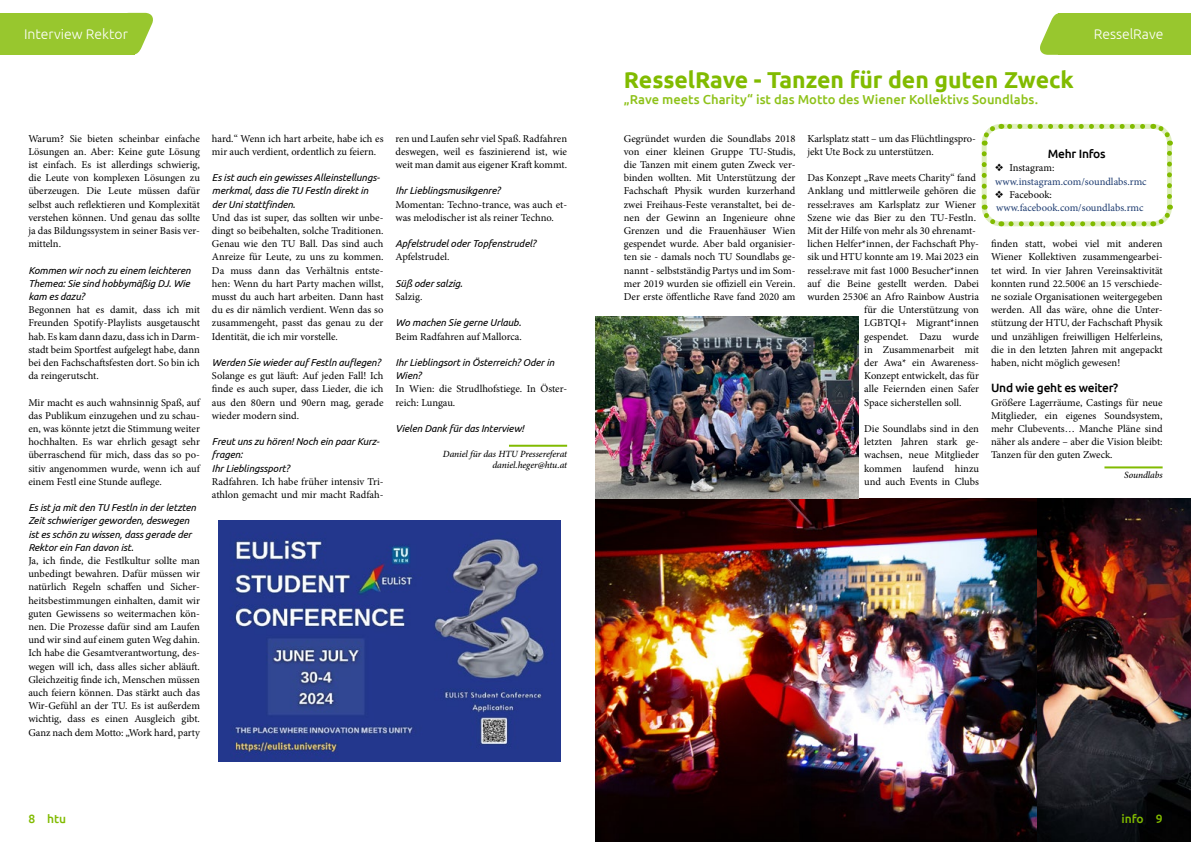
<style>
.page{position:relative;width:1191px;height:842px;background:#fff}
.page>*{position:absolute;margin:0;border:0;box-sizing:border-box;transform-origin:0 0}
.t1{font:700 23px "Ubuntu";letter-spacing:-.005em;color:#81bb00}
.t2{font:300 14px "Ubuntu";color:#fff}
.t3{font:500 13px "Ubuntu";color:#8ec21a}
.t4{font:500 12px "Ubuntu";letter-spacing:-.02em;color:#000}
.t5{font:500 12px "Ubuntu";color:#81bb00}
.t6{font:10.5px/13.2px "Minion Pro";color:#000;text-align:justify}
.t7{font:10.5px/13.2px "Minion Pro";color:#1d3b70}
.t8{font:italic 10px/13.2px "Ubuntu";letter-spacing:-.01em;color:#000}
.t9{font:italic 500 9.5px/11.4px "Minion Pro";letter-spacing:-.005em;color:#000;text-align:right}
.s1{color:#000}
</style>
<div class="page">
<hr style="left:509px;top:445px;width:58px;height:2px;background:#81bb00">
<div style="left:1058px;top:13px;width:133px;height:42px;background:#98c72e"></div>
<svg style="left:1040px;top:13px;width:18px;height:42px"></svg>
<img style="left:1036px;top:498px;width:155px;height:344px">
<img style="left:595px;top:498px;width:441px;height:344px">
<hr style="left:1104px;top:466px;width:58px;height:2px;background:#81bb00">
<svg style="left:981px;top:154px;width:21px;height:73px"></svg>
<svg style="left:1011px;top:205px;width:162px;height:22px"></svg>
<svg style="left:1151px;top:123px;width:22px;height:73px"></svg>
<svg style="left:981px;top:123px;width:161px;height:23px"></svg>
<img style="left:595px;top:317px;width:263px;height:181px">
<div style="left:0;top:13px;width:134px;height:42px;background:#98c72e"></div>
<svg style="left:134px;top:13px;width:19px;height:42px"></svg>
<img style="left:218px;top:521px;width:343px;height:241px">
<h2 class="t2" style="left:28px;top:25px;width:45px">Kapitel</h2>
<h2 class="t2" style="left:1093px;top:26px;width:71px">ResselRave</h2>
<h2 class="t2" style="left:24px;top:25px;width:105px">Interview Rektor</h2>
<p class="t6" style="left:28px;top:132px;width:173px">Warum? Sie bieten scheinbar einfache Lösungen an. Aber: Keine gute Lösung ist einfach. Es ist allerdings schwierig, die Leute von komplexen Lösungen zu überzeugen. Die Leute müssen dafür selbst auch reflektieren und Komplexität verstehen können. Und genau das sollte ja das Bildungssystem in seiner Basis ver&shy;mitteln.</p>
<p class="t8" style="left:28px;top:263px;width:164px;text-align:justify">Kommen wir noch zu einem leichteren Themea: Sie sind hobbymäßig DJ. Wie kam es dazu?</p>
<p class="t6" style="left:28px;top:303px;width:173px">Begonnen hat es damit, dass ich mit Freunden Spotify-Playlists ausgetauscht hab. Es kam dann dazu, dass ich in Darm&shy;stadt beim Sportfest aufgelegt habe, dann bei den Fachschaftsfesten dort. So bin ich da reingerutscht.</p>
<p class="t6" style="left:28px;top:396px;width:173px">Mir macht es auch wahnsinnig Spaß, auf das Publikum einzugehen und zu schau&shy;en, was könnte jetzt die Stimmung weiter hochhalten. Es war ehrlich gesagt sehr überraschend für mich, dass das so po&shy;sitiv angenommen wurde, wenn ich auf einem Festl eine Stunde auflege.</p>
<p class="t8" style="left:28px;top:501px;width:169px">Es ist ja mit den TU Festln in der letzten Zeit schwieriger geworden, deswegen ist es schön zu wissen, dass gerade der Rektor ein Fan davon ist.</p>
<p class="t6" style="left:28px;top:554px;width:173px">Ja, ich finde, die Festlkultur sollte man unbedingt bewahren. Dafür müssen wir natürlich Regeln schaffen und Sicher&shy;heitsbestimmungen einhalten, damit wir guten Gewissens so weitermachen kön&shy;nen. Die Prozesse dafür sind am Laufen und wir sind auf einem guten Weg dahin.<br>Ich habe die Gesamtverantwortung, des&shy;wegen will ich, dass alles sicher abläuft.<br>Gleichzeitig finde ich, Menschen müssen auch feiern können. Das stärkt auch das Wir-Gefühl an der TU. Es ist außerdem wichtig, dass es einen Ausgleich gibt.<br>Ganz nach dem Motto: „Work hard, party</p>
<p class="t6" style="left:212px;top:132px;width:173px">hard.“ Wenn ich hart arbeite, habe ich es mir auch verdient, ordentlich zu feiern.</p>
<p class="t8" style="left:212px;top:171px;width:169px">Es ist auch ein gewisses Alleinstellungs&shy;merkmal, dass die TU Festln direkt in der Uni stattfinden.</p>
<p class="t6" style="left:212px;top:211px;width:173px">Und das ist super, das sollten wir unbe&shy;dingt so beibehalten, solche Traditionen.<br>Genau wie den TU Ball. Das sind auch Anreize für Leute, zu uns zu kommen.<br>Da muss dann das Verhältnis entste&shy;hen: Wenn du hart Party machen willst, musst du auch hart arbeiten. Dann hast du es dir nämlich verdient. Wenn das so zusammengeht, passt das genau zu der Identität, die ich mir vorstelle.</p>
<p class="t8" style="left:212px;top:356px;width:170px">Werden Sie wieder auf Festln auflegen?</p>
<p class="t6" style="left:212px;top:369px;width:173px">Solange es gut läuft: Auf jeden Fall! Ich finde es auch super, dass Lieder, die ich aus den 80ern und 90ern mag, gerade wieder modern sind.</p>
<p class="t8" style="left:212px;top:435px;width:169px">Freut uns zu hören! Noch ein paar Kurz&shy;fragen:<br>Ihr Lieblingssport?</p>
<p class="t6" style="left:212px;top:475px;width:173px">Radfahren. Ich habe früher intensiv Tri&shy;athlon gemacht und mir macht Radfah-</p>
<p class="t6" style="left:395px;top:132px;width:173px">ren und Laufen sehr viel Spaß. Radfahren deswegen, weil es faszinierend ist, wie weit man damit aus eigener Kraft kommt.</p>
<p class="t8" style="left:395px;top:184px;width:106px">Ihr Lieblingsmusikgenre?</p>
<p class="t6" style="left:395px;top:198px;width:173px">Momentan: Techno-trance, was auch et&shy;was melodischer ist als reiner Techno.</p>
<p class="t8" style="left:395px;top:237px;width:142px">Apfelstrudel oder Topfenstrudel?</p>
<p class="t6" style="left:395px;top:250px;width:55px">Apfelstrudel.</p>
<p class="t8" style="left:395px;top:276px;width:69px">Süß oder salzig.</p>
<p class="t6" style="left:395px;top:290px;width:28px">Salzig.</p>
<p class="t8" style="left:395px;top:316px;width:127px">Wo machen Sie gerne Urlaub.</p>
<p class="t6" style="left:395px;top:330px;width:128px">Beim Radfahren auf Mallorca.</p>
<p class="t8" style="left:395px;top:356px;width:160px">Ihr Lieblingsort in Österreich? Oder in<br>Wien?</p>
<p class="t6" style="left:395px;top:382px;width:173px">In Wien: die Strudlhofstiege. In Öster&shy;reich: Lungau.</p>
<p class="t8" style="left:395px;top:422px;width:130px">Vielen Dank für das Interview!</p>
<p class="t9" style="left:443px;top:448px;width:126px">Daniel für das HTU Pressereferat daniel.heger@htu.at</p>
<p class="t5" style="left:28px;top:811px;width:39px">8 htu</p>
<h1 class="t1" style="left:624px;top:66px;width:451px">ResselRave - Tanzen für den guten Zweck</h1>
<p class="t3" style="left:624px;top:91px;width:416px">„Rave meets Charity“ ist das Motto des Wiener Kollektivs Soundlabs.</p>
<p class="t6" style="left:624px;top:132px;width:173px">Gegründet wurden die Soundlabs 2018 von einer kleinen Gruppe TU-Studis, die Tanzen mit einem guten Zweck ver&shy;binden wollten. Mit Unterstützung der Fachschaft Physik wurden kurzerhand zwei Freihaus-Feste veranstaltet, bei de&shy;nen der Gewinn an Ingenieure ohne Grenzen und die Frauenhäuser Wien gespendet wurde. Aber bald organisier&shy;ten sie - damals noch TU Soundlabs ge&shy;nannt - selbstständig Partys und im Som&shy;mer 2019 wurden sie offiziell ein Verein.<br>Der erste öffentliche Rave fand 2020 am</p>
<p class="t6" style="left:807px;top:132px;width:170px">Karlsplatz statt – um das Flüchtlingspro&shy;jekt Ute Bock zu unterstützen.</p>
<p class="t6" style="left:807px;top:171px;width:170px">Das Konzept „Rave meets Charity“ fand</p>
<p class="t6" style="left:807px;top:184px;width:170px">Anklang und mittlerweile gehören die</p>
<p class="t6" style="left:807px;top:198px;width:170px">ressel:raves am Karlsplatz zur Wiener</p>
<p class="t6" style="left:807px;top:211px;width:170px">Szene wie das Bier zu den TU-Festln.</p>
<p class="t6" style="left:807px;top:224px;width:170px">Mit der Hilfe von mehr als 30 ehrenamt-</p>
<p class="t6" style="left:807px;top:237px;width:173px">lichen Helfer*innen, der Fachschaft Phy-</p>
<p class="t6" style="left:807px;top:250px;width:173px">sik und HTU konnte am 19. Mai 2023 ein</p>
<p class="t6" style="left:807px;top:264px;width:173px">ressel:rave mit fast 1000 Besucher*innen</p>
<p class="t6" style="left:807px;top:277px;width:173px">auf die Beine gestellt werden. Dabei</p>
<p class="t6" style="left:807px;top:290px;width:173px">wurden 2530€ an Afro Rainbow Austria</p>
<p class="t6" style="left:864px;top:303px;width:116px">für die Unterstützung von</p>
<p class="t6" style="left:864px;top:316px;width:116px">LGBTQI+ Migrant*innen</p>
<p class="t6" style="left:864px;top:330px;width:116px">gespendet. Dazu wurde</p>
<p class="t6" style="left:864px;top:343px;width:116px">in Zusammenarbeit mit</p>
<p class="t6" style="left:864px;top:356px;width:116px">der Awa* ein Awareness-</p>
<p class="t6" style="left:864px;top:369px;width:116px">Konzept entwickelt, das für</p>
<p class="t6" style="left:864px;top:382px;width:116px">alle Feiernden einen Safer</p>
<p class="t6" style="left:864px;top:396px;width:99px">Space sicherstellen soll.</p>
<p class="t6" style="left:864px;top:422px;width:116px">Die Soundlabs sind in den letzten Jahren stark ge&shy;wachsen, neue Mitglieder kommen laufend hinzu und auch Events in Clubs</p>
<p class="t4" style="left:1047px;top:146px;width:59px">Mehr Infos</p>
<p class="t7" style="left:995px;top:161px;width:153px"><span class="s1">❖ Instagram: </span>www.instagram.com/soundlabs.rmc</p>
<p class="t7" style="left:995px;top:188px;width:150px"><span class="s1">❖ Facebook: </span>www.facebook.com/soundlabs.rmc</p>
<p class="t6" style="left:991px;top:237px;width:173px">finden statt, wobei viel mit anderen Wiener Kollektiven zusammengearbei&shy;tet wird. In vier Jahren Vereinsaktivität konnten rund 22.500€ an 15 verschiede&shy;ne soziale Organisationen weitergegeben werden. All das wäre, ohne die Unter&shy;stützung der HTU, der Fachschaft Physik und unzähligen freiwilligen Helferleins, die in den letzten Jahren mit angepackt haben, nicht möglich gewesen!</p>
<p class="t4" style="left:991px;top:381px;width:129px">Und wie geht es weiter?</p>
<p class="t6" style="left:991px;top:396px;width:173px">Größere Lagerräume, Castings für neue Mitglieder, ein eigenes Soundsystem, mehr Clubevents… Manche Pläne sind näher als andere – aber die Vision bleibt:<br>Tanzen für den guten Zweck.</p>
<p class="t9" style="left:1124px;top:470px;width:40px">Soundlabs</p>
<p class="t5" style="left:1121px;top:811px;width:43px">info 9</p>
</div>
